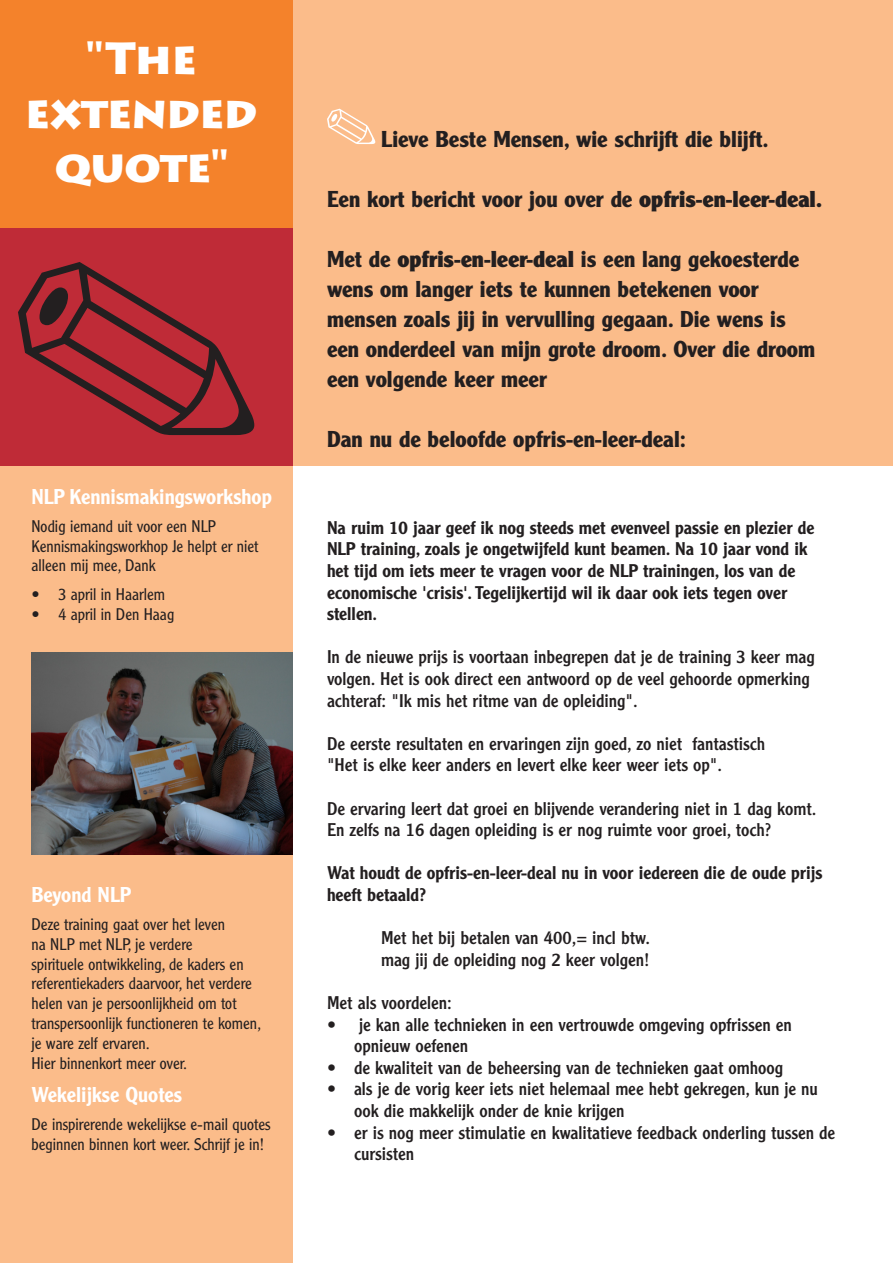
<style>
.page{position:relative;width:893px;height:1263px;background:#fff}
.page>*{position:absolute;margin:0;border:0;box-sizing:border-box;transform-origin:0 0}
.Masthead{font:900 45px "Lithos Pro";letter-spacing:-.025em;color:#fff}
.Masthead_intro{font:700 22.5px/30px "Clearface Gothic LH";color:#231f20}
.Text_head_bold{font:500 21px "Clearface Gothic LH";color:#fff}
.Text{font:18px/21.6px "Clearface Gothic LH";color:#231f20}
.Text-2{font:500 18px/21.6px "Clearface Gothic LH";color:#231f20}
.Text-3{font:300 16.5px/19.8px "Clearface Gothic LH";color:#231f20}
.s1{font-weight:900}
</style>
<div class="page">
<div style="left:0;top:462px;width:293px;height:801px;background:#fbbc8a"></div>
<div style="left:293px;top:0;width:600px;height:466px;background:#fbbc8a"></div>
<img style="left:31px;top:653px;width:262px;height:202px">
<div style="left:0;top:0;width:293px;height:251px;background:#f4822b"></div>
<div style="left:0;top:229px;width:293px;height:237px;background:#bf2b37"></div>
<p class="Masthead" style="left:86px;top:30px;width:113px">"The</p>
<p class="Masthead" style="left:25px;top:84px;width:234px">extended</p>
<p class="Masthead" style="left:55px;top:138px;width:175px">quote"</p>
<p class="Text_head_bold" style="left:31px;top:483px;width:242px">NLP Kennismakingsworkshop</p>
<p class="Text-3" style="left:31px;top:516px;width:228px">Nodig iemand uit voor een NLP<br>Kennismakingsworkhop Je helpt er niet alleen mij mee, Dank</p>
<p class="Text-3" style="left:31px;top:584px;width:135px">• 3 april in Haarlem</p>
<p class="Text-3" style="left:31px;top:604px;width:144px">• 4 april in Den Haag</p>
<p class="Text_head_bold" style="left:31px;top:881px;width:101px">Beyond NLP</p>
<p class="Text-3" style="left:31px;top:914px;width:231px">Deze training gaat over het leven<br>na NLP met NLP, je verdere<br>spirituele ontwikkeling, de kaders en referentiekaders daarvoor, het verdere helen van je persoonlijkheid om tot transpersoonlijk functioneren te komen, je ware zelf ervaren.<br>Hier binnenkort meer over.</p>
<p class="Text_head_bold" style="left:31px;top:1081px;width:152px">Wekelijkse Quotes</p>
<p class="Text-3" style="left:31px;top:1114px;width:241px">De inspirerende wekelijkse e-mail quotes beginnen binnen kort weer. Schrijf je in!</p>
<p class="Masthead_intro" style="left:381px;top:124px;width:389px">Lieve Beste Mensen, wie schrijft die blijft.</p>
<p class="Masthead_intro" style="left:327px;top:184px;width:497px">Een kort bericht voor jou over de <span class="s1">opfris-en-leer-deal.</span></p>
<p class="Masthead_intro" style="left:327px;top:244px;width:490px">Met de <span class="s1">opfris-en-leer-deal</span> is een lang gekoesterde wens om langer iets te kunnen betekenen voor mensen zoals jij in vervulling gegaan. Die wens is een onderdeel van mijn grote droom. Over die droom een volgende keer meer</p>
<p class="Masthead_intro" style="left:327px;top:424px;width:361px">Dan nu de beloofde opfris-en-leer-deal:</p>
<p class="Text-2" style="left:327px;top:516px;width:489px">Na ruim 10 jaar geef ik nog steeds met evenveel passie en plezier de NLP training, zoals je ongetwijfeld kunt beamen. Na 10 jaar vond ik het tijd om iets meer te vragen voor de NLP trainingen, los van de economische 'crisis'. Tegelijkertijd wil ik daar ook iets tegen over</p>
<p class="Text-2" style="left:327px;top:603px;width:52px">stellen.</p>
<p class="Text" style="left:327px;top:646px;width:489px">In de nieuwe prijs is voortaan inbegrepen dat je de training 3 keer mag volgen. Het is ook direct een antwoord op de veel gehoorde opmerking achteraf: "Ik mis het ritme van de opleiding".</p>
<p class="Text" style="left:327px;top:732px;width:440px">De eerste resultaten en ervaringen zijn goed, zo niet fantastisch</p>
<p class="Text" style="left:327px;top:754px;width:397px">"Het is elke keer anders en levert elke keer weer iets op".</p>
<p class="Text" style="left:327px;top:797px;width:491px">De ervaring leert dat groei en blijvende verandering niet in 1 dag komt.<br>En zelfs na 16 dagen opleiding is er nog ruimte voor groei, toch?</p>
<p class="Text-2" style="left:327px;top:862px;width:497px">Wat houdt de opfris-en-leer-deal nu in voor iedereen die de oude prijs heeft betaald?</p>
<p class="Text" style="left:381px;top:927px;width:271px">Met het bij betalen van 400,= incl btw.</p>
<p class="Text" style="left:381px;top:948px;width:270px">mag jij de opleiding nog 2 keer volgen!</p>
<p class="Text" style="left:327px;top:991px;width:126px">Met als voordelen:</p>
<p class="Text" style="left:354px;top:1013px;width:439px;text-indent:-27px">• je kan alle technieken in een vertrouwde omgeving opfrissen en opnieuw oefenen</p>
<p class="Text" style="left:327px;top:1056px;width:458px">• de kwaliteit van de beheersing van de technieken gaat omhoog</p>
<p class="Text" style="left:354px;top:1078px;width:465px;text-indent:-27px">• als je de vorig keer iets niet helemaal mee hebt gekregen, kun je nu ook die makkelijk onder de knie krijgen</p>
<p class="Text" style="left:354px;top:1121px;width:483px;text-indent:-27px">• er is nog meer stimulatie en kwalitatieve feedback onderling tussen de cursisten</p>
</div>
